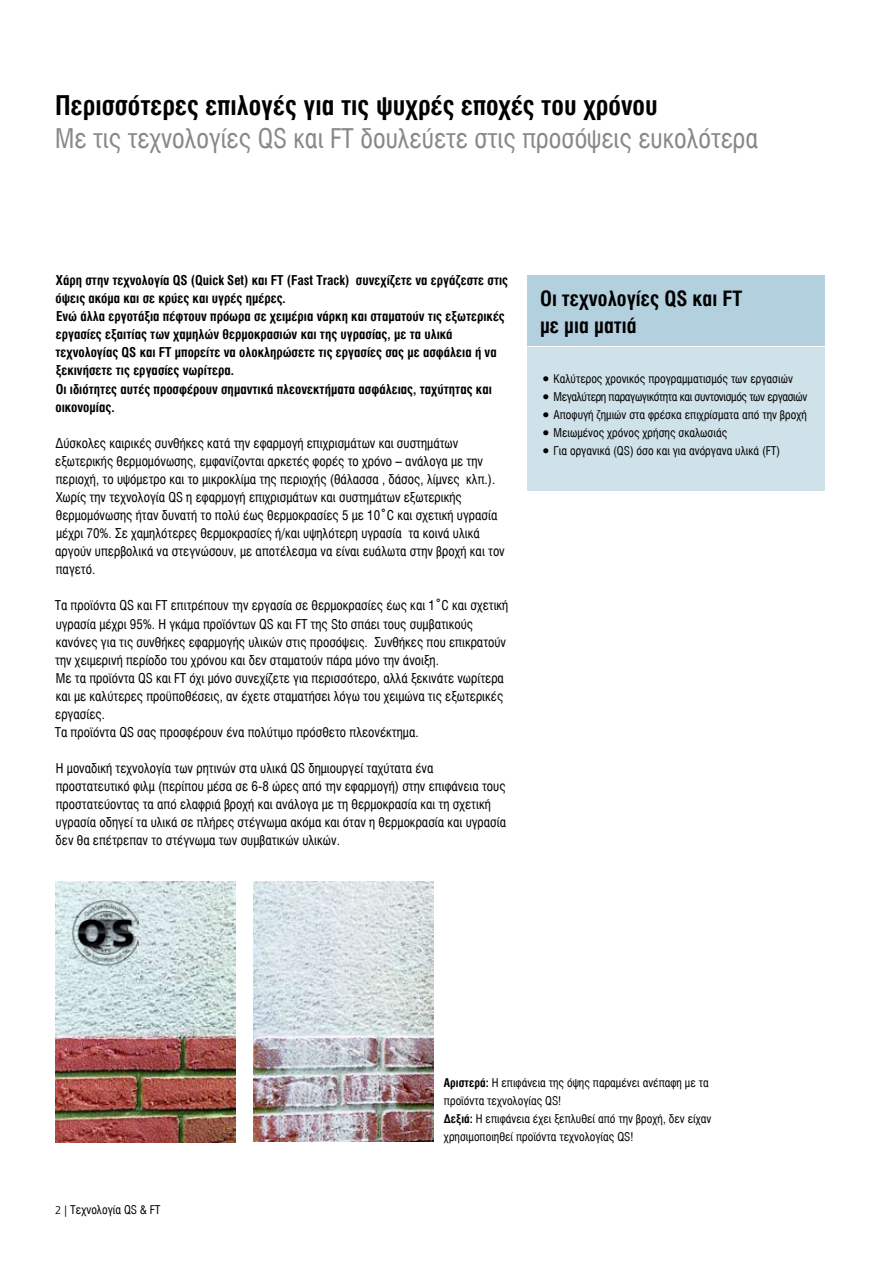
<style>
.page{position:relative;width:893px;height:1263px;background:#fff}
.page>*{position:absolute;margin:0;border:0;box-sizing:border-box;transform-origin:0 0}
.t1{font:27px "UB Helvetica Cond";color:#87888a}
.t2{font:27px "UB Helvetica Cond Bold";color:#000}
.t3{font:21px/27.2px "UB Helvetica Cond Bold";color:#000}
.t4{font:13.5px/18.1px "UB Helvetica Cond";color:#000}
.t5{font:13.5px/18.1px "UB Helvetica Cond Bold";color:#000}
.t6{font:12px/18px "UB Helvetica Cond";color:#000}
.t7{font:12px "UB Helvetica Cond";letter-spacing:-.03em;color:#000}
.s1{font-family:"Sto Frutiger";font-weight:300;font-size:11.25px}
.s2{font-family:"UB Helvetica Cond Bold"}
</style>
<div class="page">
<div style="left:527px;top:275px;width:298px;height:71px;background:#b3d0de"></div>
<div style="left:527px;top:346px;width:298px;height:144px;background:#cfe1e9"></div>
<hr style="left:527px;top:346px;width:298px;height:1px;background:#fff">
<img style="left:253px;top:882px;width:181px;height:259px">
<img style="left:55px;top:882px;width:181px;height:260px">
<img style="left:70px;top:899px;width:68px;height:67px">
<h1 class="t2" style="left:55px;top:90px;width:604px">Περισσότερες επιλογές για τις ψυχρές εποχές του χρόνου</h1>
<h1 class="t1" style="left:55px;top:123px;width:704px">Με τις τεχνολογίες QS και FT δουλεύετε στις προσόψεις ευκολότερα</h1>
<p class="t5" style="left:55px;top:271px;width:454px">Χάρη στην τεχνολογία QS (Quick Set) και FT (Fast Track) συνεχίζετε να εργάζεστε στις όψεις ακόμα και σε κρύες και υγρές ημέρες.<br>Ενώ άλλα εργοτάξια πέφτουν πρόωρα σε χειμέρια νάρκη και σταματούν τις εξωτερικές εργασίες εξαιτίας των χαμηλών θερμοκρασιών και της υγρασίας, με τα υλικά τεχνολογίας QS και FT μπορείτε να ολοκληρώσετε τις εργασίες σας με ασφάλεια ή να ξεκινήσετε τις εργασίες νωρίτερα.<br>Οι ιδιότητες αυτές προσφέρουν σημαντικά πλεονεκτήματα ασφάλειας, ταχύτητας και οικονομίας.</p>
<p class="t4" style="left:55px;top:434px;width:451px">Δύσκολες καιρικές συνθήκες κατά την εφαρμογή επιχρισμάτων και συστημάτων εξωτερικής θερμομόνωσης, εμφανίζονται αρκετές φορές το χρόνο – ανάλογα με την περιοχή, το υψόμετρο και το μικροκλίμα της περιοχής (θάλασσα , δάσος, λίμνες κλπ.).<br>Χωρίς την τεχνολογία QS η εφαρμογή επιχρισμάτων και συστημάτων εξωτερικής θερμομόνωσης ήταν δυνατή το πολύ έως θερμοκρασίες 5 με 10°C και σχετική υγρασία μέχρι 70%. Σε χαμηλότερες θερμοκρασίες ή/και υψηλότερη υγρασία τα κοινά υλικά αργούν υπερβολικά να στεγνώσουν, με αποτέλεσμα να είναι ευάλωτα στην βροχή και τον παγετό.</p>
<p class="t4" style="left:55px;top:597px;width:455px">Τα προϊόντα QS και FT επιτρέπουν την εργασία σε θερμοκρασίες έως και 1°C και σχετική υγρασία μέχρι 95%. Η γκάμα προϊόντων QS και FT της Sto σπάει τους συμβατικούς κανόνες για τις συνθήκες εφαρμογής υλικών στις προσόψεις. Συνθήκες που επικρατούν την χειμερινή περίοδο του χρόνου και δεν σταματούν πάρα μόνο την άνοιξη.<br>Με τα προϊόντα QS και FT όχι μόνο συνεχίζετε για περισσότερο, αλλά ξεκινάτε νωρίτερα και με καλύτερες προϋποθέσεις, αν έχετε σταματήσει λόγω του χειμώνα τις εξωτερικές εργασίες.<br>Τα προϊόντα QS σας προσφέρουν ένα πολύτιμο πρόσθετο πλεονέκτημα.</p>
<p class="t4" style="left:56px;top:759px;width:452px">Η μοναδική τεχνολογία των ρητινών στα υλικά QS δημιουργεί ταχύτατα ένα προστατευτικό φιλμ (περίπου μέσα σε 6-8 ώρες από την εφαρμογή) στην επιφάνεια τους προστατεύοντας τα από ελαφριά βροχή και ανάλογα με τη θερμοκρασία και τη σχετική υγρασία οδηγεί τα υλικά σε πλήρες στέγνωμα ακόμα και όταν η θερμοκρασία και υγρασία δεν θα επέτρεπαν το στέγνωμα των συμβατικών υλικών.</p>
<h2 class="t3" style="left:540px;top:285px;width:204px">Οι τεχνολογίες QS και FT με μια ματιά</h2>
<p class="t6" style="left:542px;top:369px;width:253px">• Καλύτερος χρονικός προγραμματισμός των εργασιών</p>
<p class="t7" style="left:542px;top:390px;width:267px">• Μεγαλύτερη παραγωγικότητα και συντονισμός των εργασιών</p>
<p class="t6" style="left:542px;top:406px;width:267px">• Αποφυγή ζημιών στα φρέσκα επιχρίσματα από την βροχή</p>
<p class="t6" style="left:542px;top:424px;width:187px">• Μειωμένος χρόνος χρήσης σκαλωσιάς</p>
<p class="t6" style="left:542px;top:442px;width:240px">• Για οργανικά (QS) όσο και για ανόργανα υλικά (FT)</p>
<p class="t6" style="left:55px;top:1201px;width:107px"><span class="s1">2 |</span> Τεχνολογία QS &amp; FT</p>
<p class="t6" style="left:444px;top:1073px;width:269px"><span class="s2">Αριστερά:</span> Η επιφάνεια της όψης παραμένει ανέπαφη με τα προϊόντα τεχνολογίας QS!<br><span class="s2">Δεξιά:</span> Η επιφάνεια έχει ξεπλυθεί από την βροχή, δεν είχαν χρησιμοποιηθεί προϊόντα τεχνολογίας QS!</p>
</div>
